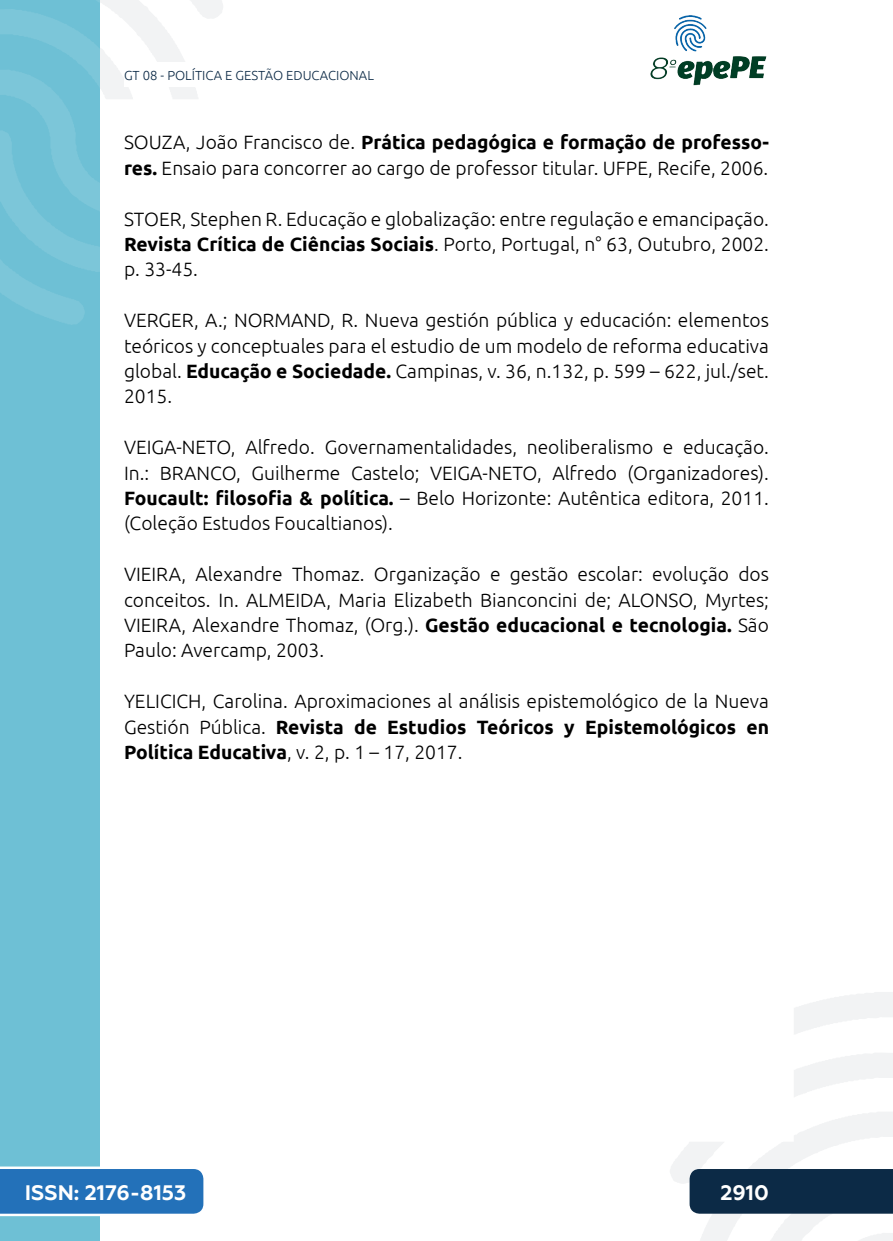
<style>
.page{position:relative;width:893px;height:1241px;background:#fff}
.page>*{position:absolute;margin:0;border:0;box-sizing:border-box;transform-origin:0 0}
.t1{font:700 21px "Geometria";color:#fff}
._11_REFERENCIAS{font:300 19.25px/25.4px "Ubuntu";color:#000;text-align:justify}
.t2{font:300 13.12px "Ubuntu";color:#0c2a46}
.s1{font-weight:700}
</style>
<div class="page">
<svg style="left:670px;top:992px;width:223px;height:248px"></svg>
<svg style="left:99px;top:0;width:124px;height:324px"></svg>
<img style="left:650px;top:15px;width:117px;height:71px">
<div style="left:0;top:0;width:99px;height:1240px;background:#6ec0d5"></div>
<svg style="left:0;top:0;width:99px;height:325px"></svg>
<svg style="left:0;top:1166px;width:203px;height:49px;background:#367dbf"></svg>
<div style="left:690px;top:1168px;width:203px;height:45px;background:#0c2a46"></div>
<div style="left:124px;top:62px;width:516px;height:25px;background:#fff"></div>
<p class="t2" style="left:124px;top:67px;width:251px">GT 08 - POLÍTICA E GESTÃO EDUCACIONAL</p>
<p class="_11_REFERENCIAS" style="left:124px;top:129px;width:646px">SOUZA, João Francisco de. <span class="s1">Prática pedagógica e formação de professo&shy;res.</span> Ensaio para concorrer ao cargo de professor titular. UFPE, Recife, 2006.</p>
<p class="_11_REFERENCIAS" style="left:124px;top:205px;width:646px">STOER, Stephen R. Educação e globalização: entre regulação e emancipação.<br><span class="s1">Revista Crítica de Ciências Sociais</span>. Porto, Portugal, n° 63, Outubro, 2002. p. 33-45.</p>
<p class="_11_REFERENCIAS" style="left:124px;top:307px;width:646px">VERGER, A.; NORMAND, R. Nueva gestión pública y educación: elementos teóricos y conceptuales para el estudio de um modelo de reforma educativa global. <span class="s1">Educação e Sociedade.</span> Campinas, v. 36, n.132, p. 599 – 622, jul./set.<br>2015.</p>
<p class="_11_REFERENCIAS" style="left:124px;top:434px;width:646px">VEIGA-NETO, Alfredo. Governamentalidades, neoliberalismo e educação.<br>In.: BRANCO, Guilherme Castelo; VEIGA-NETO, Alfredo (Organizadores).<br><span class="s1">Foucault: filosofia &amp; política.</span> – Belo Horizonte: Autêntica editora, 2011. (Coleção Estudos Foucaltianos).</p>
<p class="_11_REFERENCIAS" style="left:124px;top:561px;width:646px">VIEIRA, Alexandre Thomaz. Organização e gestão escolar: evolução dos conceitos. In. ALMEIDA, Maria Elizabeth Bianconcini de; ALONSO, Myrtes; VIEIRA, Alexandre Thomaz, (Org.). <span class="s1">Gestão educacional e tecnologia.</span> São Paulo: Avercamp, 2003.</p>
<p class="_11_REFERENCIAS" style="left:124px;top:688px;width:646px">YELICICH, Carolina. Aproximaciones al análisis epistemológico de la Nueva Gestión Pública. <span class="s1">Revista de Estudios Teóricos y Epistemológicos en Política Educativa</span>, v. 2, p. 1 – 17, 2017.</p>
<p class="t1" style="left:25px;top:1179px;width:163px">ISSN: 2176-8153</p>
<p class="t1" style="left:721px;top:1179px;width:50px">2910</p>
</div>
